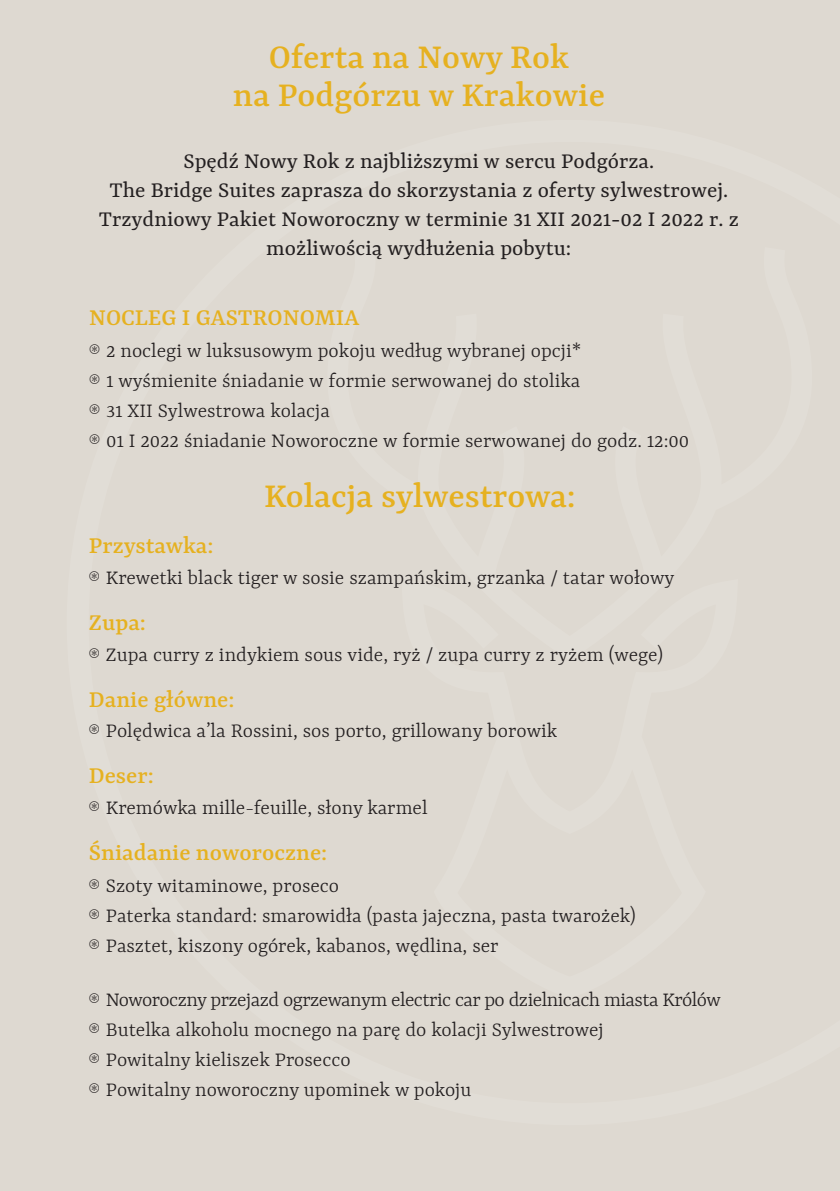
<style>
.page{position:relative;width:840px;height:1191px;background:#fff}
.page>*{position:absolute;margin:0;border:0;box-sizing:border-box;transform-origin:0 0}
.t1{font:500 38px/38px "Yrsa";color:#e6b120;text-align:center}
.t2{font:500 26px "Yrsa";color:#e6b120}
.t3{font:24px/28.8px "Yrsa";color:#231f20;text-align:center}
.t4{font:300 22px/30px "Yrsa";color:#231f20}
.s1{font-family:"MS UI Gothic";font-weight:400}
</style>
<div class="page">
<div style="left:0;top:0;width:839px;height:1191px;background:#ded9d1"></div>
<h1 class="t1" style="left:232px;top:37px;width:373px">Oferta na Nowy Rok<br>na Podgórzu w Krakowie</h1>
<p class="t3" style="left:99px;top:147px;width:641px">Spędź Nowy Rok z najbliższymi w sercu Podgórza.<br>The Bridge Suites zaprasza do skorzystania z oferty sylwestrowej.<br>Trzydniowy Pakiet Noworoczny w terminie 31 XII 2021-02 I 2022 r. z możliwością wydłużenia pobytu:</p>
<p class="t2" style="left:89px;top:303px;width:271px">NOCLEG I GASTRONOMIA</p>
<p class="t4" style="left:89px;top:335px;width:601px"><span class="s1">⊛</span> 2 noclegi w luksusowym pokoju według wybranej opcji*<br><span class="s1">⊛</span> 1 wyśmienite śniadanie w formie serwowanej do stolika<br><span class="s1">⊛</span> 31 XII Sylwestrowa kolacja<br><span class="s1">⊛</span> 01 I 2022 śniadanie Noworoczne w formie serwowanej do godz. 12:00</p>
<h1 class="t1" style="left:264px;top:476px;width:313px">Kolacja sylwestrowa:</h1>
<p class="t2" style="left:89px;top:531px;width:126px">Przystawka:</p>
<p class="t4" style="left:89px;top:562px;width:586px"><span class="s1">⊛</span> Krewetki black tiger w sosie szampańskim, grzanka / tatar wołowy</p>
<p class="t2" style="left:89px;top:608px;width:59px">Zupa:</p>
<p class="t4" style="left:89px;top:639px;width:575px"><span class="s1">⊛</span> Zupa curry z indykiem sous vide, ryż / zupa curry z ryżem (wege)</p>
<p class="t2" style="left:89px;top:684px;width:147px">Danie główne:</p>
<p class="t4" style="left:89px;top:715px;width:469px"><span class="s1">⊛</span> Polędwica a’la Rossini, sos porto, grillowany borowik</p>
<p class="t2" style="left:89px;top:761px;width:66px">Deser:</p>
<p class="t4" style="left:89px;top:792px;width:340px"><span class="s1">⊛</span> Kremówka mille-feuille, słony karmel</p>
<p class="t2" style="left:89px;top:838px;width:240px">Śniadanie noworoczne:</p>
<p class="t4" style="left:89px;top:870px;width:548px"><span class="s1">⊛</span> Szoty witaminowe, proseco<br><span class="s1">⊛</span> Paterka standard: smarowidła (pasta jajeczna, pasta twarożek) <span class="s1">⊛</span> Pasztet, kiszony ogórek, kabanos, wędlina, ser</p>
<p class="t4" style="left:89px;top:984px;width:633px"><span class="s1">⊛</span> Noworoczny przejazd ogrzewanym electric car po dzielnicach miasta Królów <span class="s1">⊛</span> Butelka alkoholu mocnego na parę do kolacji Sylwestrowej<br><span class="s1">⊛</span> Powitalny kieliszek Prosecco<br><span class="s1">⊛</span> Powitalny noworoczny upominek w pokoju</p>
</div>
